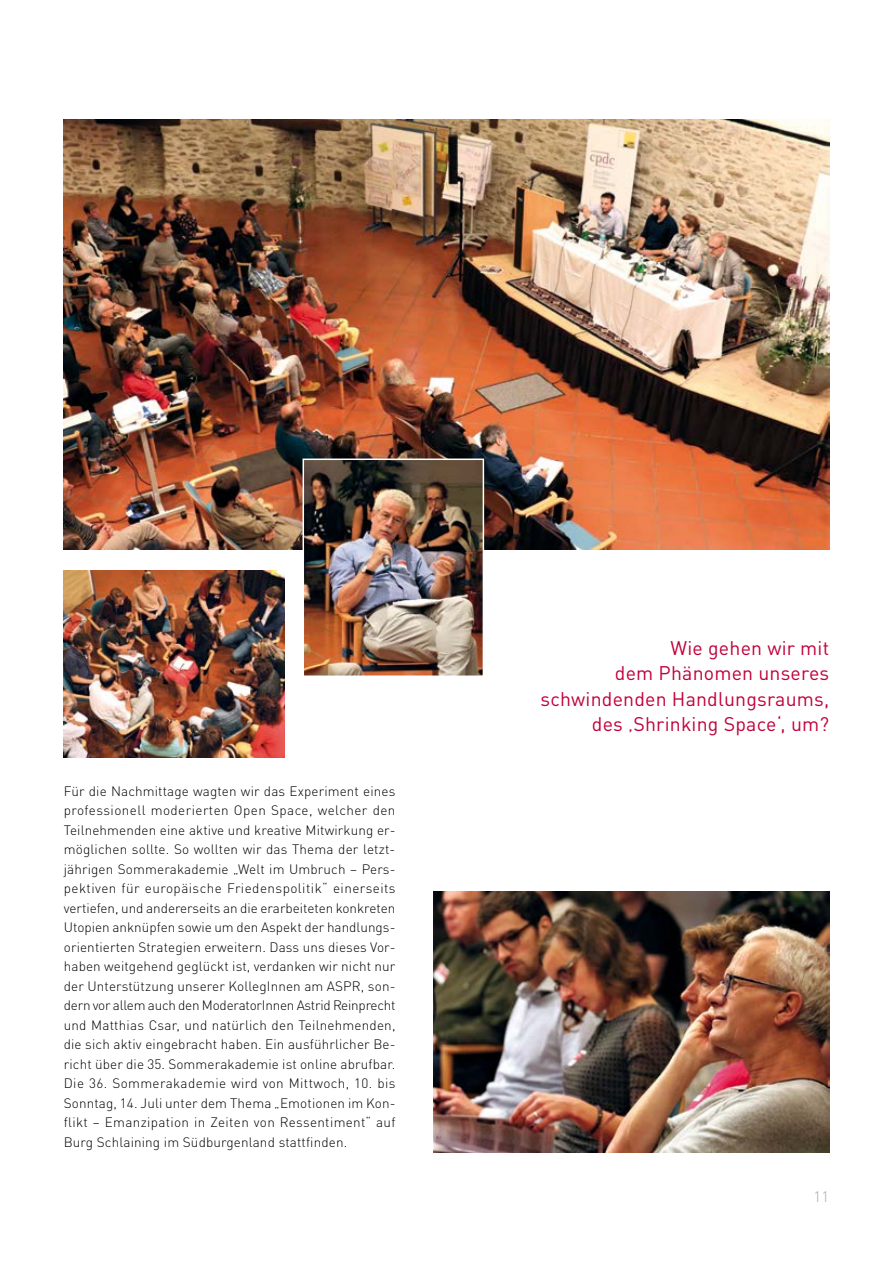
<style>
.page{position:relative;width:893px;height:1263px;background:#fff}
.page>*{position:absolute;margin:0;border:0;box-sizing:border-box;transform-origin:0 0}
.t1{font:19.5px/25.5px "DIN Pro";letter-spacing:.01em;color:#c1003b;text-align:right}
.t2{font:300 15px "DIN Pro";color:#a7a8aa}
.t3{font:300 13.5px/19.5px "DIN Pro";letter-spacing:.01em;color:#000;text-align:justify}
</style>
<div class="page">
<img style="left:64px;top:571px;width:221px;height:186px">
<img style="left:64px;top:119px;width:765px;height:431px">
<img style="left:302px;top:458px;width:183px;height:218px">
<img style="left:434px;top:891px;width:395px;height:261px">
<p class="t3" style="left:64px;top:780px;width:333px">Für die Nachmittage wagten wir das Experiment eines professionell moderierten Open Space, welcher den Teilnehmenden eine aktive und kreative Mitwirkung er&shy;möglichen sollte. So wollten wir das Thema der letzt&shy;jährigen Sommerakademie „Welt im Umbruch – Pers&shy;pektiven für europäische Friedenspolitik“ einerseits vertiefen, und andererseits an die erarbeiteten konkreten Utopien anknüpfen sowie um den Aspekt der handlungs&shy;orientierten Strategien erweitern. Dass uns dieses Vor&shy;haben weitgehend geglückt ist, verdanken wir nicht nur der Unterstützung unserer KollegInnen am ASPR, son&shy;dern vor allem auch den ModeratorInnen Astrid Reinprecht und Matthias Csar, und natürlich den Teilnehmenden, die sich aktiv eingebracht haben. Ein ausführlicher Be&shy;richt über die 35. Sommerakademie ist online abrufbar.<br>Die 36. Sommerakademie wird von Mittwoch, 10. bis Sonntag, 14. Juli unter dem Thema „Emotionen im Kon&shy;flikt – Emanzipation in Zeiten von Ressentiment“ auf Burg Schlaining im Südburgenland stattfinden.</p>
<h1 class="t1" style="left:540px;top:633px;width:290px">Wie gehen wir mit<br>dem Phänomen unseres schwindenden Handlungsraums, des ‚Shrinking Space‘, um?</h1>
<p class="t2" style="left:814px;top:1185px;width:17px">11</p>
</div>
